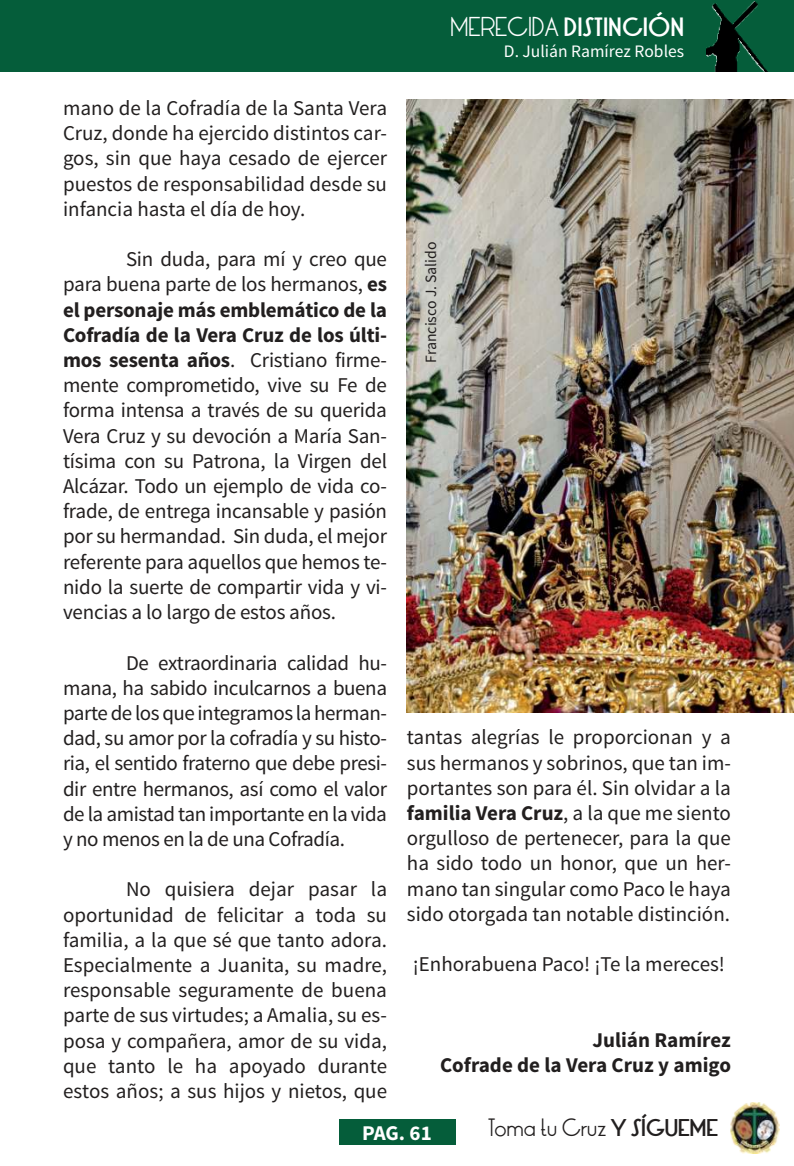
<style>
.page{position:relative;width:794px;height:1166px;background:#fff}
.page>*{position:absolute;margin:0;border:0;box-sizing:border-box;transform-origin:0 0}
.t1{font:21px/25.2px "Source Sans Pro";color:#221f1f;text-align:justify}
.t2{font:700 21px/25.2px "Source Sans Pro";color:#221f1f;text-align:right}
.t3{font:700 21px "LRT Oksana";color:#fff}
.t4{font:700 21px "Source Sans Pro";color:#fff}
.t5{font:19.25px "LRT Oksana";letter-spacing:-.01em;color:#221f1f}
.t6{font:17.5px "Source Sans Pro";color:#fff}
.t7{font:15.75px "Source Sans Pro";color:#221f1f}
.s1{font-weight:400}
.s2{font-weight:700}
</style>
<div class="page">
<div style="left:0;top:0;width:794px;height:72px;background:#055d3a"></div>
<img style="left:707px;top:2px;width:61px;height:70px">
<img style="left:730px;top:1102px;width:49px;height:51px">
<div style="left:339px;top:1119px;width:116px;height:25px;background:#055d3a"></div>
<img style="left:407px;top:99px;width:387px;height:613px">
<p class="t3" style="left:450px;top:12px;width:235px"><span class="s1">MERECIDA</span> DISTINCIÓN</p>
<p class="t1" style="left:63px;top:96px;width:325px">mano de la Cofradía de la Santa Vera Cruz, donde ha ejercido distintos car&shy;gos, sin que haya cesado de ejercer puestos de responsabilidad desde su infancia hasta el día de hoy.</p>
<p class="t1" style="left:63px;top:247px;width:325px;text-indent:63px">Sin duda, para mí y creo que para buena parte de los hermanos, <span class="s2">es el personaje más emblemático de la Cofradía de la Vera Cruz de los últi&shy;mos sesenta años</span>. Cristiano firme&shy;mente comprometido, vive su Fe de forma intensa a través de su querida Vera Cruz y su devoción a María San&shy;tísima con su Patrona, la Virgen del Alcázar. Todo un ejemplo de vida co&shy;frade, de entrega incansable y pasión por su hermandad. Sin duda, el mejor referente para aquellos que hemos te&shy;nido la suerte de compartir vida y vi&shy;vencias a lo largo de estos años.</p>
<p class="t1" style="left:63px;top:651px;width:325px;text-indent:63px">De extraordinaria calidad hu&shy;mana, ha sabido inculcarnos a buena parte de los que integramos la herman&shy;dad, su amor por la cofradía y su histo&shy;ria, el sentido fraterno que debe presi&shy;dir entre hermanos, así como el valor de la amistad tan importante en la vida y no menos en la de una Cofradía.</p>
<p class="t1" style="left:63px;top:877px;width:325px;text-indent:63px">No quisiera dejar pasar la oportunidad de felicitar a toda su familia, a la que sé que tanto adora.<br>Especialmente a Juanita, su madre, responsable seguramente de buena parte de sus virtudes; a Amalia, su es&shy;posa y compañera, amor de su vida, que tanto le ha apoyado durante estos años; a sus hijos y nietos, que</p>
<p class="t6" style="left:504px;top:43px;width:182px">D. Julián Ramírez Robles</p>
<p class="t7" style="left:423px;top:363px;width:123px;rotate:-90deg">Francisco J. Salido</p>
<p class="t1" style="left:407px;top:725px;width:325px">tantas alegrías le proporcionan y a sus hermanos y sobrinos, que tan im&shy;portantes son para él. Sin olvidar a la <span class="s2">familia Vera Cruz</span>, a la que me siento orgulloso de pertenecer, para la que ha sido todo un honor, que un her&shy;mano tan singular como Paco le haya sido otorgada tan notable distinción.</p>
<p class="t1" style="left:413px;top:952px;width:314px">¡Enhorabuena Paco! ¡Te la mereces!</p>
<p class="t2" style="left:440px;top:1028px;width:292px">Julián Ramírez<br>Cofrade de la Vera Cruz y amigo</p>
<p class="t4" style="left:362px;top:1122px;width:71px">PAG. 61</p>
<p class="t5" style="left:488px;top:1114px;width:231px">Toma tu Cruz <span class="s2">Y SÍGUEME</span></p>
</div>
